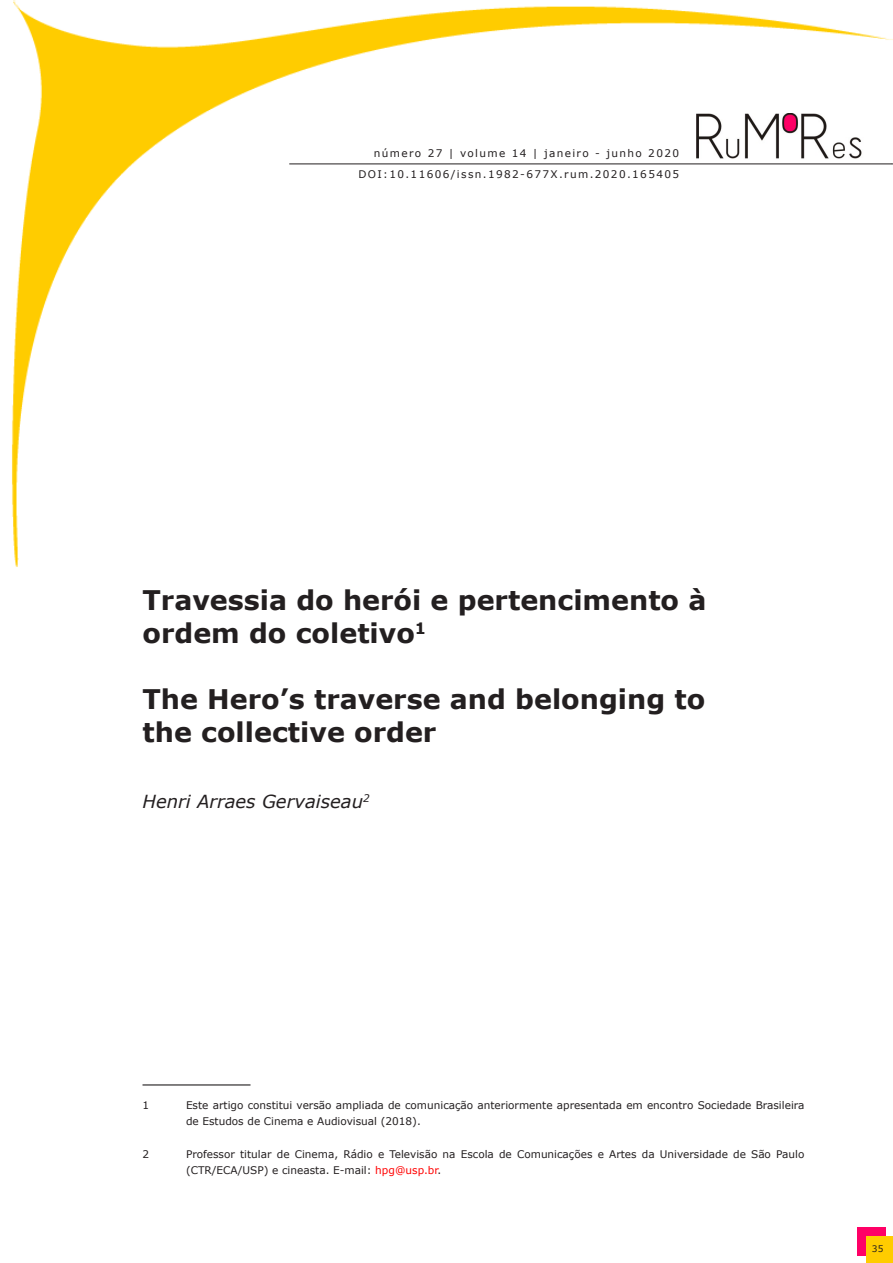
<style>
.page{position:relative;width:893px;height:1263px;background:#fff}
.page>*{position:absolute;margin:0;border:0;box-sizing:border-box;transform-origin:0 0}
.TITULO_Artigo{font:700 27px/33.2px "Verdana";color:#231f20}
.AUTOR_artigo{font:italic 18px "Verdana";color:#231f20}
.Nota_de_rodapé{font:10.5px/16.5px "Verdana";color:#231f20}
.Nota_de_rodapé-2{font:10.5px "Verdana";letter-spacing:.13em;color:#231f20}
.t1{font:9px "Verdana";color:#231f20}
.s1{color:#f00}
</style>
<div class="page">
<div style="left:857px;top:1227px;width:29px;height:28px;background:#f06"></div>
<div style="left:866px;top:1236px;width:27px;height:27px;background:#fc0"></div>
<img style="left:12px;top:0;width:881px;height:567px">
<hr style="left:289px;top:164px;width:604px;height:1px;background:#231f20">
<hr style="left:142px;top:1084px;width:108px;height:1px;background:#231f20">
<p class="Nota_de_rodapé-2" style="left:374px;top:146px;width:307px">número 27 | volume 14 | janeiro - junho 2020</p>
<p class="Nota_de_rodapé-2" style="left:358px;top:167px;width:322px">DOI:10.11606/issn.1982-677X.rum.2020.165405</p>
<p class="TITULO_Artigo" style="left:142px;top:582px;width:565px">Travessia do herói e pertencimento à ordem do coletivo<sup>1</sup></p>
<p class="TITULO_Artigo" style="left:142px;top:682px;width:564px">The Hero’s traverse and belonging to the collective order</p>
<p class="AUTOR_artigo" style="left:142px;top:789px;width:229px">Henri Arraes Gervaiseau<sup>2</sup></p>
<p class="Nota_de_rodapé" style="left:142px;top:1097px;width:8px">1</p>
<p class="Nota_de_rodapé" style="left:186px;top:1097px;width:620px">Este artigo constitui versão ampliada de comunicação anteriormente apresentada em encontro Sociedade Brasileira de Estudos de Cinema e Audiovisual (2018).</p>
<p class="Nota_de_rodapé" style="left:142px;top:1146px;width:8px">2</p>
<p class="Nota_de_rodapé" style="left:186px;top:1146px;width:620px">Professor titular de Cinema, Rádio e Televisão na Escola de Comunicações e Artes da Universidade de São Paulo (CTR/ECA/USP) e cineasta. E-mail: <span class="s1">hpg@usp.br</span>.</p>
<p class="t1" style="left:872px;top:1243px;width:13px">35</p>
</div>
